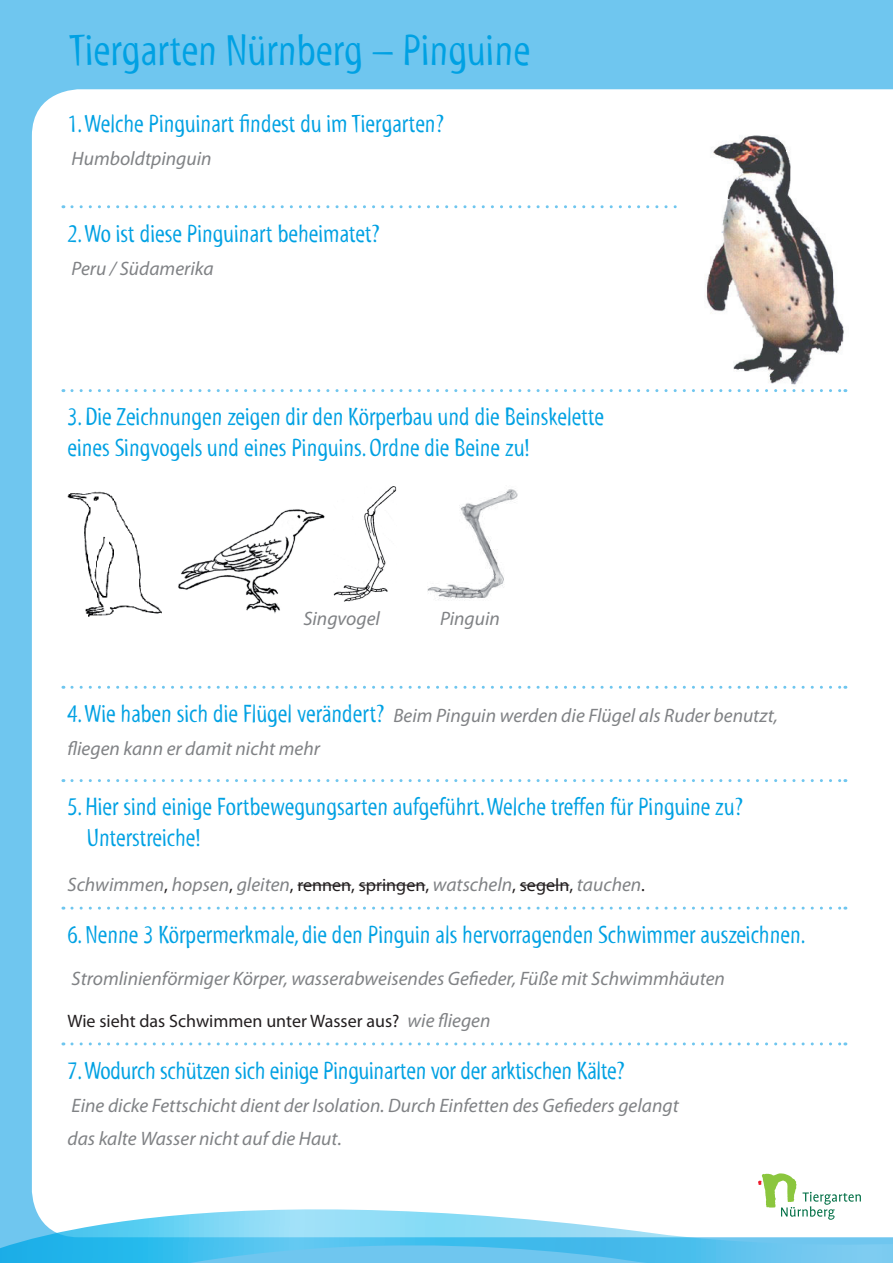
<style>
.page{position:relative;width:893px;height:1263px;background:#6fc6ef}
.page>*{position:absolute;margin:0;border:0;box-sizing:border-box;transform-origin:0 0}
.t1{font:45px "Myriad Std Tilt";color:#00a1e3}
.t2{font:25.5px/30.6px "Myriad Std Tilt";color:#00a1e3}
.t3{font:italic 19.5px/33px "Myriad Pro";color:#808285}
.t4{font:18px "Myriad Pro";color:#231f20}
.s1{font-family:"Myriad Std Tilt";font-style:normal;font-size:25.5px;color:#00a1e3}
.s2{font-style:normal;font-size:18px;color:#231f20}
.s3{font-style:italic;font-size:19.5px;color:#808285}
</style>
<div class="page">
<div style="left:32px;top:89px;width:861px;height:1079px;background:#fff"></div>
<svg style="left:0;top:1168px;width:893px;height:95px"></svg>
<svg style="left:72px;top:1042px;width:774px;height:3px;background:#ddf1fb"></svg>
<svg style="left:72px;top:205px;width:610px;height:3px;background:#dcf1fb"></svg>
<svg style="left:72px;top:389px;width:774px;height:3px;background:#daf0fa"></svg>
<svg style="left:72px;top:686px;width:774px;height:3px;background:#dbf0fa"></svg>
<svg style="left:72px;top:779px;width:774px;height:3px;background:#daf0fa"></svg>
<svg style="left:72px;top:907px;width:774px;height:3px;background:#dcf1fb"></svg>
<hr style="left:298px;top:885px;width:53px;height:1px;background:#231f20">
<hr style="left:359px;top:885px;width:66px;height:1px;background:#231f20">
<hr style="left:520px;top:885px;width:49px;height:1px;background:#231f20">
<img style="left:427px;top:486px;width:92px;height:115px">
<img style="left:175px;top:502px;width:152px;height:117px">
<img style="left:54px;top:483px;width:119px;height:155px">
<img style="left:333px;top:486px;width:64px;height:116px">
<img style="left:682px;top:130px;width:172px;height:257px">
<h1 class="t1" style="left:69px;top:26px;width:463px">Tiergarten Nürnberg – Pinguine</h1>
<p class="t2" style="left:67px;top:109px;width:378px">1. Welche Pinguinart findest du im Tiergarten?</p>
<p class="t3" style="left:72px;top:142px;width:141px">Humboldtpinguin</p>
<p class="t2" style="left:67px;top:218px;width:314px">2. Wo ist diese Pinguinart beheimatet?</p>
<p class="t3" style="left:72px;top:251px;width:144px">Peru / Südamerika</p>
<p class="t2" style="left:67px;top:402px;width:538px">3. Die Zeichnungen zeigen dir den Körperbau und die Beinskelette eines Singvogels und eines Pinguins. Ordne die Beine zu!</p>
<p class="t3" style="left:303px;top:601px;width:78px">Singvogel</p>
<p class="t3" style="left:440px;top:601px;width:61px">Pinguin</p>
<p class="t3" style="left:67px;top:699px;width:712px"><span class="s1">4. Wie haben sich die Flügel verändert?</span> Beim Pinguin werden die Flügel als Ruder benutzt, fliegen kann er damit nicht mehr</p>
<p class="t2" style="left:87px;top:792px;width:658px;text-indent:-19px">5. Hier sind einige Fortbewegungsarten aufgeführt. Welche treffen für Pinguine zu?<br>Unterstreiche!</p>
<p class="t3" style="left:67px;top:868px;width:579px">Schwimmen<span class="s2">,</span> hopsen<span class="s2">,</span> gleiten<span class="s2">, rennen, springen,</span> watscheln<span class="s2">, segeln,</span> tauchen<span class="s2">.</span></p>
<p class="t2" style="left:67px;top:920px;width:740px">6. Nenne 3 Körpermerkmale, die den Pinguin als hervorragenden Schwimmer auszeichnen.</p>
<p class="t3" style="left:72px;top:961px;width:655px">Stromlinienförmiger Körper, wasserabweisendes Gefieder, Füße mit Schwimmhäuten</p>
<p class="t4" style="left:67px;top:1010px;width:425px">Wie sieht das Schwimmen unter Wasser aus? <span class="s3">wie fliegen</span></p>
<p class="t2" style="left:67px;top:1055px;width:559px">7. Wodurch schützen sich einige Pinguinarten vor der arktischen Kälte?</p>
<p class="t3" style="left:67px;top:1088px;width:613px">Eine dicke Fettschicht dient der Isolation. Durch Einfetten des Gefieders gelangt das kalte Wasser nicht auf die Haut.</p>
</div>
